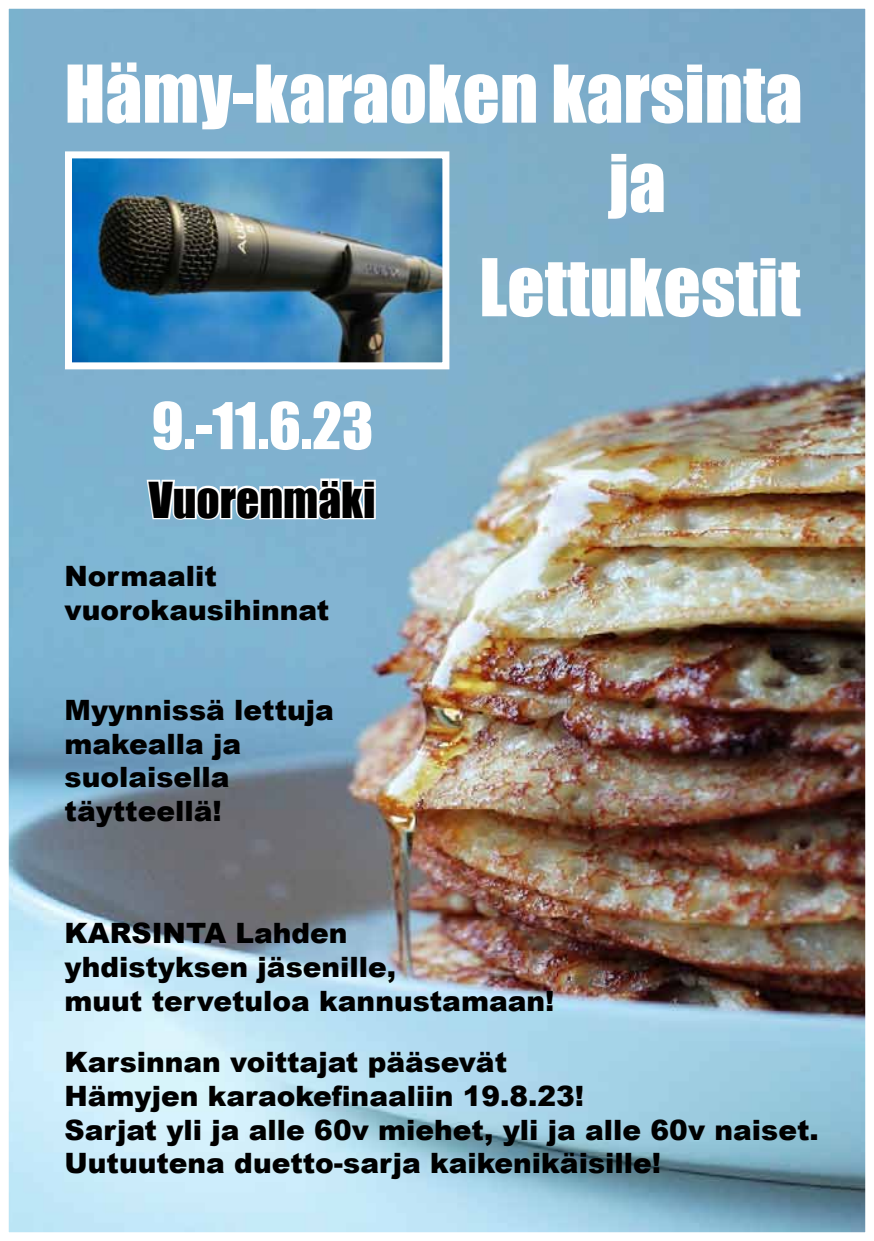
<style>
.page{position:relative;width:874px;height:1241px;background:#fff}
.page>*{position:absolute;margin:0;border:0;box-sizing:border-box;transform-origin:0 0}
.t1{font:73.5px "Impact";color:#fff}
.t2{font:59.5px "Impact";color:#fff}
.t3{font:45.5px "Impact";color:#000}
.t4{font:900 28px/33.6px "Arial";color:#000}
</style>
<div class="page">
<img style="left:8px;top:8px;width:858px;height:1225px">
<img style="left:73px;top:159px;width:368px;height:202px">
<div style="left:65px;top:151px;width:384px;height:218px;border:7px solid #fff"></div>
<svg style="left:144px;top:472px;width:233px;height:84px"></svg>
<h1 class="t1" style="left:64px;top:37px;width:739px">Hämy-karaoken karsinta</h1>
<h1 class="t1" style="left:608px;top:126px;width:59px">ja</h1>
<h2 class="t2" style="left:151px;top:379px;width:223px">9.-11.6.23</h2>
<h3 class="t3" style="left:149px;top:464px;width:228px">Vuorenmäki</h3>
<p class="t4" style="left:64px;top:558px;width:266px">Normaalit vuorokausihinnat</p>
<p class="t4" style="left:64px;top:692px;width:271px">Myynnissä lettuja makealla ja suolaisella täytteellä!</p>
<h1 class="t1" style="left:479px;top:230px;width:322px">Lettukestit</h1>
<p class="t4" style="left:64px;top:915px;width:491px">KARSINTA Lahden<br>yhdistyksen jäsenille,<br>muut tervetuloa kannustamaan!</p>
<p class="t4" style="left:64px;top:1044px;width:755px">Karsinnan voittajat pääsevät<br>Hämyjen karaokefinaaliin 19.8.23!<br>Sarjat yli ja alle 60v miehet, yli ja alle 60v naiset.<br>Uutuutena duetto-sarja kaikenikäisille!</p>
</div>
